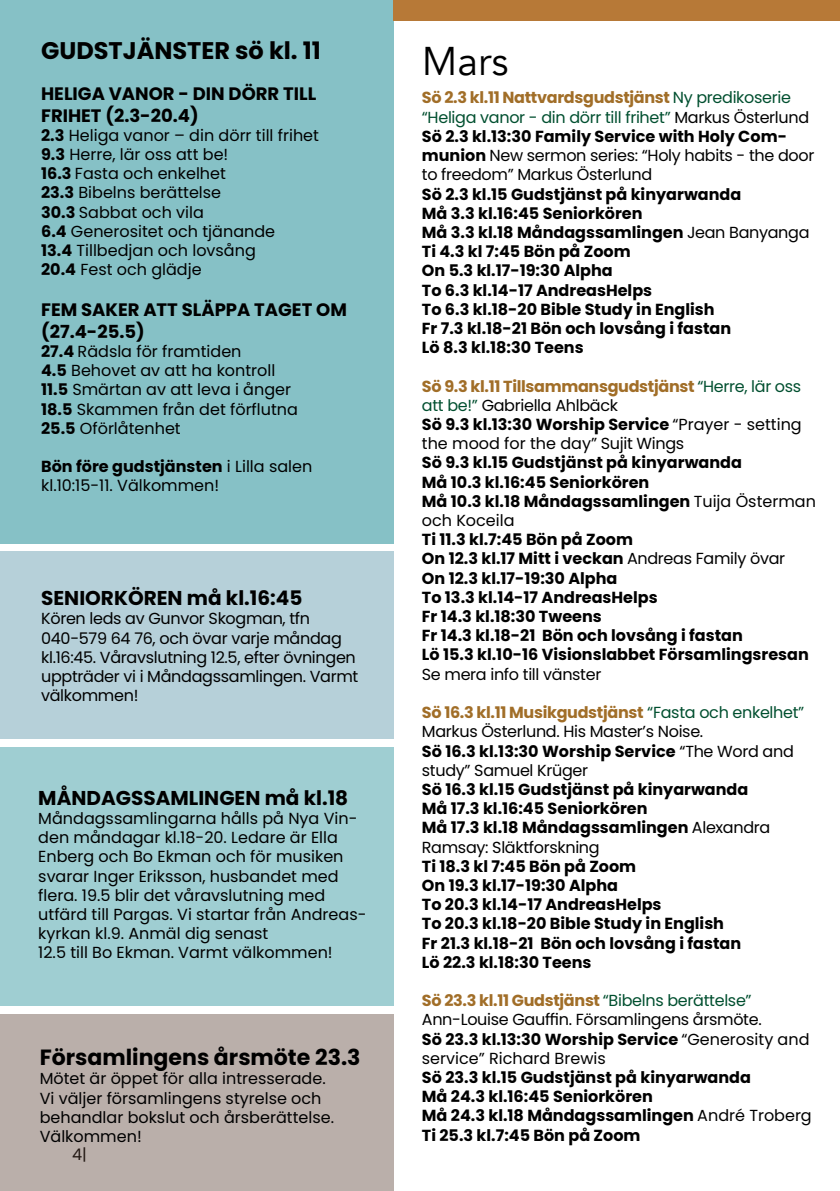
<style>
.page{position:relative;width:840px;height:1191px;background:#fff}
.page>*{position:absolute;margin:0;border:0;box-sizing:border-box;transform-origin:0 0}
.t1{font:40px "Avenir";color:#000}
.t2{font:700 24px "Poppins";color:#000}
.t3{font:700 22px "Poppins";color:#000}
.t4{font:700 20px "Poppins";color:#000}
.t5{font:700 18px/21.6px "Poppins";color:#000}
.t6{font:700 16px/19.2px "Poppins";color:#000}
.t7{font:16px/19.2px "Poppins";letter-spacing:-.02em;color:#000}
.t8{font:16px/19.2px "Poppins";color:#000}
.s1{font-weight:700}
.s2{font-weight:700;color:#a16e28}
.s3{color:#004f2f}
.s4{font-weight:400}
</style>
<div class="page">
<div style="left:0;top:0;width:393px;height:543px;background:#86c1c6"></div>
<div style="left:0;top:747px;width:393px;height:258px;background:#9fced2"></div>
<div style="left:393px;top:0;width:446px;height:20px;background:#b77937"></div>
<div style="left:0;top:1013px;width:393px;height:178px;background:#baafaa"></div>
<div style="left:0;top:551px;width:393px;height:187px;background:#b6d0d9"></div>
<h2 class="t2" style="left:41px;top:37px;width:281px">GUDSTJÄNSTER sö kl. 11</h2>
<p class="t5" style="left:41px;top:83px;width:276px">HELIGA VANOR - DIN DÖRR TILL<br>FRIHET (2.3-20.4)</p>
<p class="t8" style="left:41px;top:126px;width:279px"><span class="s1">2.3</span> Heliga vanor – din dörr till frihet<br><span class="s1">9.3</span> Herre, lär oss att be!<br><span class="s1">16.3</span> Fasta och enkelhet<br><span class="s1">23.3</span> Bibelns berättelse<br><span class="s1">30.3</span> Sabbat och vila<br><span class="s1">6.4</span> Generositet och tjänande<br><span class="s1">13.4</span> Tillbedjan och lovsång<br><span class="s1">20.4</span> Fest och glädje</p>
<p class="t5" style="left:41px;top:299px;width:307px">FEM SAKER ATT SLÄPPA TAGET OM (27.4-25.5)</p>
<p class="t8" style="left:41px;top:342px;width:258px"><span class="s1">27.4</span> Rädsla för framtiden<br><span class="s1">4.5</span> Behovet av att ha kontroll<br><span class="s1">11.5</span> Smärtan av att leva i ånger<br><span class="s1">18.5</span> Skammen från det förflutna<br><span class="s1">25.5</span> Oförlåtenhet</p>
<p class="t8" style="left:41px;top:457px;width:272px"><span class="s1">Bön före gudstjänsten</span> i Lilla salen kl.10:15-11. Välkommen!</p>
<p class="t4" style="left:41px;top:586px;width:263px">SENIORKÖREN må kl.16:45</p>
<p class="t7" style="left:41px;top:609px;width:318px">Kören leds av Gunvor Skogman, tfn 040-579 64 76, och övar varje måndag kl.16:45. Våravslutning 12.5, efter övningen uppträder vi i Måndagssamlingen. Varmt välkommen!</p>
<p class="t4" style="left:38px;top:786px;width:311px">MÅNDAGSSAMLINGEN må kl.18</p>
<p class="t8" style="left:38px;top:809px;width:329px">Måndagssamlingarna hålls på Nya Vin&shy;den måndagar kl.18-20. Ledare är Ella Enberg och Bo Ekman och för musiken svarar Inger Eriksson, husbandet med flera. 19.5 blir det våravslutning med utfärd till Pargas. Vi startar från Andreas&shy;kyrkan kl.9. Anmäl dig senast<br>12.5 till Bo Ekman. Varmt välkommen!</p>
<h3 class="t3" style="left:40px;top:1044px;width:322px">Församlingens årsmöte 23.3</h3>
<p class="t8" style="left:40px;top:1069px;width:296px">Mötet är öppet för alla intresserade.<br>Vi väljer församlingens styrelse och behandlar bokslut och årsberättelse.<br>Välkommen!</p>
<p class="t8" style="left:72px;top:1144px;width:16px">4|</p>
<h1 class="t1" style="left:421px;top:38px;width:88px">Mars</h1>
<p class="t7" style="left:421px;top:88px;width:394px"><span class="s2">Sö 2.3 kl.11 Nattvardsgudstjänst</span> <span class="s3">Ny predikoserie “Heliga vanor - din dörr till frihet”</span> Markus Österlund <span class="s1">Sö 2.3 kl.13:30 Family Service with Holy Com&shy;munion</span> New sermon series: “Holy habits - the door to freedom” Markus Österlund</p>
<p class="t6" style="left:421px;top:184px;width:389px">Sö 2.3 kl.15 Gudstjänst på kinyarwanda<br>Må 3.3 kl.16:45 Seniorkören<br>Må 3.3 kl.18 Måndagssamlingen <span class="s4">Jean Banyanga<br></span>Ti 4.3 kl 7:45 Bön på Zoom<br>On 5.3 kl.17-19:30 Alpha<br>To 6.3 kl.14-17 AndreasHelps<br>To 6.3 kl.18-20 Bible Study in English<br>Fr 7.3 kl.18-21 Bön och lovsång i fastan<br>Lö 8.3 kl.18:30 Teens</p>
<p class="t7" style="left:421px;top:376px;width:381px"><span class="s2">Sö 9.3 kl.11 Tillsammansgudstjänst</span> <span class="s3">“Herre, lär oss att be!”</span> Gabriella Ahlbäck<br><span class="s1">Sö 9.3 kl.13:30 Worship Service</span> “Prayer - setting the mood for the day” Sujit Wings</p>
<p class="t6" style="left:421px;top:453px;width:395px">Sö 9.3 kl.15 Gudstjänst på kinyarwanda<br>Må 10.3 kl.16:45 Seniorkören<br>Må 10.3 kl.18 Måndagssamlingen <span class="s4">Tuija Österman och Koceila</span></p>
<p class="t6" style="left:421px;top:530px;width:388px">Ti 11.3 kl.7:45 Bön på Zoom<br>On 12.3 kl.17 Mitt i veckan <span class="s4">Andreas Family övar </span>On 12.3 kl.17-19:30 Alpha<br>To 13.3 kl.14-17 AndreasHelps<br>Fr 14.3 kl.18:30 Tweens<br>Fr 14.3 kl.18-21 Bön och lovsång i fastan<br>Lö 15.3 kl.10-16 Visionslabbet Församlingsresan</p>
<p class="t7" style="left:421px;top:664px;width:181px">Se mera info till vänster</p>
<p class="t7" style="left:421px;top:703px;width:384px"><span class="s2">Sö 16.3 kl.11 Musikgudstjänst</span> <span class="s3">“Fasta och enkelhet” </span>Markus Österlund. His Master’s Noise.<br><span class="s1">Sö 16.3 kl.13:30 Worship Service</span> “The Word and study” Samuel Krüger</p>
<p class="t6" style="left:421px;top:780px;width:350px">Sö 16.3 kl.15 Gudstjänst på kinyarwanda Må 17.3 kl.16:45 Seniorkören<br>Må 17.3 kl.18 Måndagssamlingen <span class="s4">Alexandra Ramsay: Släktforskning</span></p>
<p class="t6" style="left:421px;top:856px;width:320px">Ti 18.3 kl 7:45 Bön på Zoom<br>On 19.3 kl.17-19:30 Alpha<br>To 20.3 kl.14-17 AndreasHelps<br>To 20.3 kl.18-20 Bible Study in English<br>Fr 21.3 kl.18-21 Bön och lovsång i fastan<br>Lö 22.3 kl.18:30 Teens</p>
<p class="t7" style="left:421px;top:991px;width:389px"><span class="s2">Sö 23.3 kl.11 Gudstjänst</span> <span class="s3">“Bibelns berättelse” </span>Ann-Louise Gauffin. Församlingens årsmöte.<br><span class="s1">Sö 23.3 kl.13:30 Worship Service</span> “Generosity and service” Richard Brewis</p>
<p class="t6" style="left:421px;top:1068px;width:391px">Sö 23.3 kl.15 Gudstjänst på kinyarwanda<br>Må 24.3 kl.16:45 Seniorkören<br>Må 24.3 kl.18 Måndagssamlingen <span class="s4">André Troberg </span>Ti 25.3 kl.7:45 Bön på Zoom</p>
</div>
